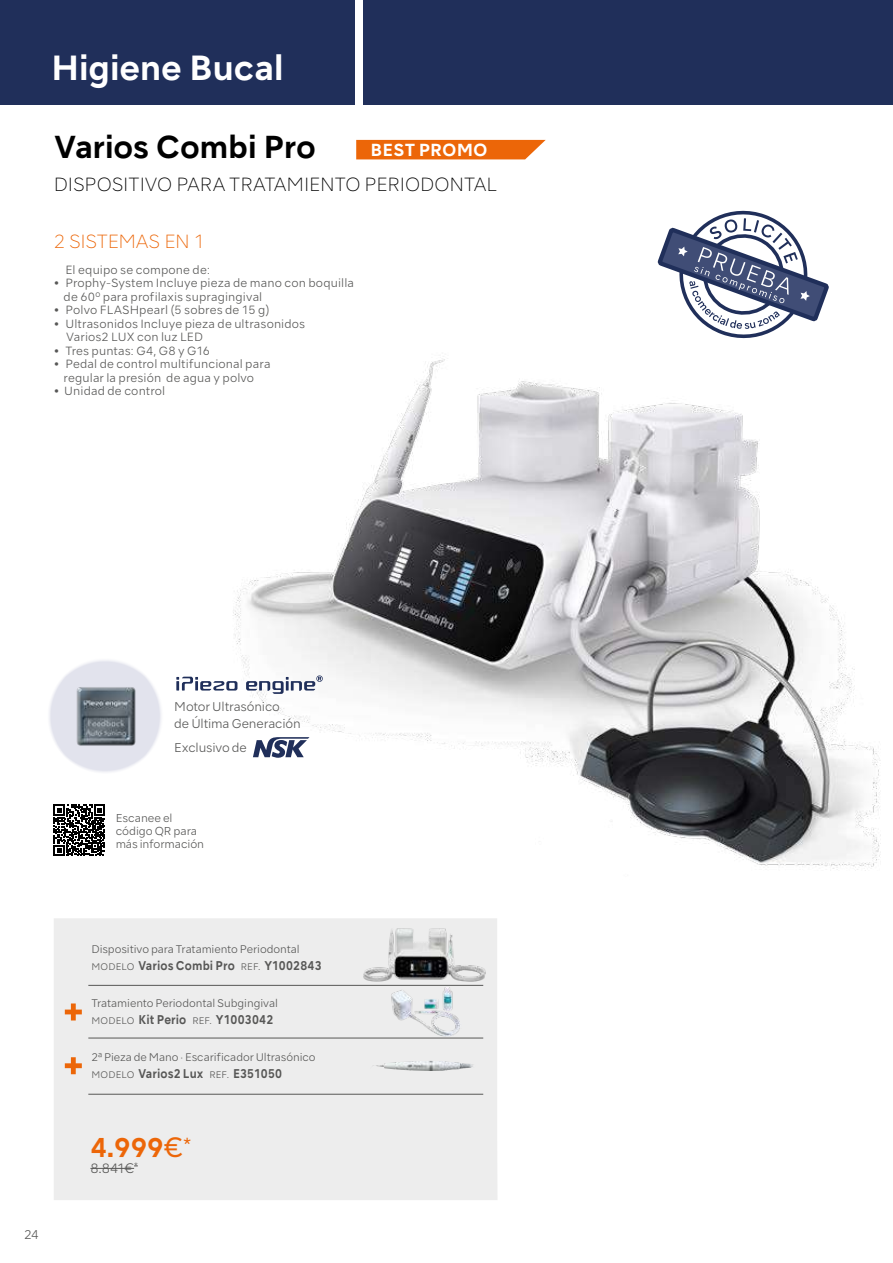
<style>
.page{position:relative;width:893px;height:1263px;background:#fff}
.page>*{position:absolute;margin:0;border:0;box-sizing:border-box;transform-origin:0 0}
.t1{font:700 33px "NSKTSRE";letter-spacing:-.015em;color:#fff}
.t2{font:700 30px "NSKTSRE";letter-spacing:-.015em;color:#000}
.t3{font:700 25.8px "NSKTSRE";color:#ec6608}
.t4{font:200 18px "NSKTSRE";letter-spacing:-.005em;color:#000}
.t5{font:200 18px "NSKTSRE";letter-spacing:-.025em;color:#ec6608}
.t6{font:700 16.5px "NSKTSRE";letter-spacing:-.005em;color:#fff}
.t7{font:300 12.75px "NSKTSRE";color:#575756}
.t8{font:700 12px "NSKTSRE";letter-spacing:.01em;color:#575756;scale:.9 1}
.t9{font:300 12px/16.5px "NSKTSRE";letter-spacing:-.01em;color:#575756}
.t10{font:300 11.25px/13.5px "NSKTSRE";letter-spacing:.01em;color:#575756}
.t11{font:300 10.8px/12.9px "NSKTSRE";letter-spacing:-.005em;color:#575756}
.t12{font:300 10.5px "NSKTSRE";letter-spacing:-.005em;color:#575756}
.s1{font-weight:300;font-size:9px}
.s2{font-weight:400}
</style>
<div class="page">
<div style="left:0;top:0;width:893px;height:104px;background:#202f5a"></div>
<div style="left:355px;top:0;width:7px;height:106px;background:#fff"></div>
<img style="left:176px;top:359px;width:705px;height:512px">
<svg style="left:657px;top:210px;width:172px;height:129px"></svg>
<div style="left:47px;top:658px;width:117px;height:116px;background:#e2e3ed;border-radius:50%"></div>
<img style="left:76px;top:687px;width:60px;height:59px">
<svg style="left:253px;top:737px;width:56px;height:21px"></svg>
<svg style="left:176px;top:677px;width:61px;height:13px"></svg>
<svg style="left:246px;top:675px;width:77px;height:19px"></svg>
<svg style="left:54px;top:805px;width:51px;height:51px"></svg>
<div style="left:54px;top:918px;width:443px;height:282px;background:#ededed"></div>
<svg style="left:65px;top:1003px;width:17px;height:17px"></svg>
<svg style="left:65px;top:1057px;width:17px;height:17px"></svg>
<hr style="left:90px;top:1168px;width:44px;height:1px;background:#575756">
<img style="left:383px;top:986px;width:79px;height:50px">
<img style="left:370px;top:1061px;width:114px;height:10px">
<img style="left:361px;top:926px;width:128px;height:58px">
<hr style="left:88px;top:985px;width:395px;height:1px;background:#575756">
<hr style="left:88px;top:1094px;width:395px;height:1px;background:#575756">
<hr style="left:88px;top:1038px;width:395px;height:1px;background:#575756">
<div style="left:356px;top:140px;width:190px;height:19px;background:#ec6608"></div>
<h1 class="t1" style="left:51px;top:45px;width:234px">Higiene Bucal</h1>
<h2 class="t2" style="left:55px;top:127px;width:263px">Varios Combi Pro</h2>
<h3 class="t4" style="left:54px;top:172px;width:444px">DISPOSITIVO PARA TRATAMIENTO PERIODONTAL</h3>
<h3 class="t6" style="left:371px;top:139px;width:119px">BEST PROMO</h3>
<h3 class="t5" style="left:54px;top:229px;width:153px">2 SISTEMAS EN 1</h3>
<p class="t10" style="left:65px;top:263px;width:146px">El equipo se compone de:</p>
<p class="t10" style="left:64px;top:276px;width:292px;text-indent:-10px">• Prophy-System Incluye pieza de mano con boquilla de 60º para profilaxis supragingival</p>
<p class="t10" style="left:54px;top:303px;width:217px">• Polvo FLASHpearl (5 sobres de 15 g)</p>
<p class="t10" style="left:66px;top:317px;width:241px;text-indent:-12px">• Ultrasonidos Incluye pieza de ultrasonidos<br>Varios2 LUX con luz LED</p>
<p class="t10" style="left:54px;top:344px;width:158px">• Tres puntas: G4, G8 y G16</p>
<p class="t10" style="left:54px;top:357px;width:218px;text-align:center">• Pedal de control multifuncional para regular la presión de agua y polvo</p>
<p class="t10" style="left:54px;top:384px;width:113px">• Unidad de control</p>
<p class="t9" style="left:24px;top:1227px;width:16px">24</p>
<p class="t9" style="left:174px;top:699px;width:128px">Motor Ultrasónico<br>de Última Generación</p>
<p class="t9" style="left:174px;top:739px;width:74px">Exclusivo de</p>
<p class="t11" style="left:116px;top:812px;width:90px">Escanee el código QR para más información</p>
<p class="t12" style="left:91px;top:942px;width:210px">Dispositivo para Tratamiento Periodontal</p>
<p class="t8" style="left:91px;top:957px;width:257px"><span class="s1">MODELO</span> Varios Combi Pro <span class="s1">REF.</span> Y1002843</p>
<p class="t12" style="left:91px;top:996px;width:188px">Tratamiento Periodontal Subgingival</p>
<p class="t8" style="left:91px;top:1011px;width:203px"><span class="s1">MODELO</span> Kit Perio <span class="s1">REF.</span> Y1003042</p>
<p class="t12" style="left:91px;top:1050px;width:226px">2ª Pieza de Mano · Escarificador Ultrasónico</p>
<p class="t8" style="left:91px;top:1065px;width:213px"><span class="s1">MODELO</span> Varios2 Lux <span class="s1">REF.</span> E351050</p>
<h3 class="t3" style="left:90px;top:1130px;width:102px">4.999<span class="s2">€</span><sup>*</sup></h3>
<p class="t7" style="left:90px;top:1159px;width:49px">8.841€<sup>*</sup></p>
</div>
